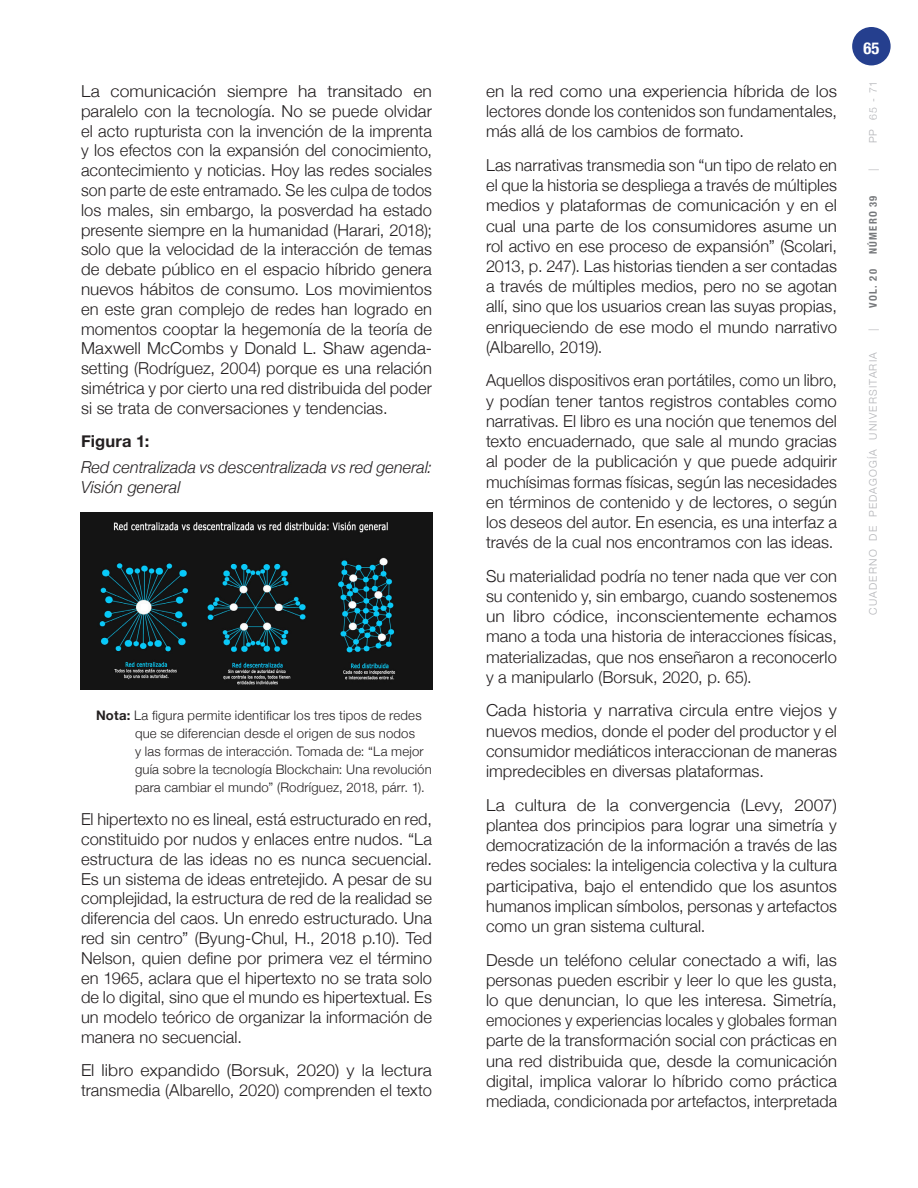
<style>
.page{position:relative;width:918px;height:1188px;background:#fff}
.page>*{position:absolute;margin:0;border:0;box-sizing:border-box;transform-origin:0 0}
.Texto_Regular_Ajusta{font:300 16.5px/20.2px "Helvetica Neue";letter-spacing:.005em;color:#231f20;text-align:justify}
.Texto_Regular_Ajusta-2{font:300 16.5px/19.8px "Helvetica Neue";letter-spacing:.005em;color:#231f20;text-align:justify;scale:1.06 1}
.Texto_Regular_Ajusta-3{font:300 16.5px/20.2px "Helvetica Neue";letter-spacing:.005em;color:#231f20;text-align:justify;scale:1.04 1}
.Texto_Regular_Ajusta-4{font:italic 300 16.5px/19.8px "Helvetica Neue";letter-spacing:.005em;color:#231f20}
.Texto_Regular_Ajusta-5{font:700 16.5px "Helvetica Neue";letter-spacing:.01em;color:#231f20}
.t1{font:700 condensed 16.5px "Helvetica Neue";color:#fff}
.cita-enumeradas{font:300 13.2px/18px "Helvetica Neue";letter-spacing:.015em;color:#231f20}
.t2{font:300 10.5px "Helvetica Neue";letter-spacing:.115em;color:#b2b3b7}
.t3{font:700 condensed 10.5px "Helvetica Neue";letter-spacing:.12em;color:#76787b}
.t4{font:italic 300 10.5px "Helvetica Neue";color:#b2b3b7}
.s1{font-weight:700}
</style>
<div class="page">
<div style="left:852px;top:27px;width:39px;height:38px;background:#253f8e;border-radius:50%"></div>
<img style="left:81px;top:512px;width:351px;height:178px">
<p class="Texto_Regular_Ajusta-2" style="left:81px;top:80px;width:333px">La comunicación siempre ha transitado en paralelo con la tecnología. No se puede olvidar el acto rupturista con la invención de la imprenta y los efectos con la expansión del conocimiento, acontecimiento y noticias. Hoy las redes sociales son parte de este entramado. Se les culpa de todos los males, sin embargo, la posverdad ha estado presente siempre en la humanidad (Harari, 2018); solo que la velocidad de la interacción de temas de debate público en el espacio híbrido genera nuevos hábitos de consumo. Los movimientos en este gran complejo de redes han logrado en momentos cooptar la hegemonía de la teoría de Maxwell McCombs y Donald L. Shaw agenda&shy;setting (Rodríguez, 2004) porque es una relación simétrica y por cierto una red distribuida del poder si se trata de conversaciones y tendencias.</p>
<p class="Texto_Regular_Ajusta-5" style="left:81px;top:428px;width:70px">Figura 1:</p>
<p class="Texto_Regular_Ajusta-4" style="left:81px;top:457px;width:352px">Red centralizada vs descentralizada vs red general:<br>Visión general</p>
<p class="cita-enumeradas" style="left:135px;top:705px;width:298px;text-indent:-39px"><span class="s1">Nota:</span> La figura permite identificar los tres tipos de redes que se diferencian desde el origen de sus nodos<br>y las formas de interacción. Tomada de: “La mejor guía sobre la tecnología Blockchain: Una revolución para cambiar el mundo” (Rodríguez, 2018, párr. 1).</p>
<p class="Texto_Regular_Ajusta" style="left:81px;top:808px;width:353px;line-height:19.8px">El hipertexto no es lineal, está estructurado en red, constituido por nudos y enlaces entre nudos. “La estructura de las ideas no es nunca secuencial.<br>Es un sistema de ideas entretejido. A pesar de su complejidad, la estructura de red de la realidad se diferencia del caos. Un enredo estructurado. Una red sin centro” (Byung-Chul, H., 2018 p.10). Ted Nelson, quien define por primera vez el término en 1965, aclara que el hipertexto no se trata solo de lo digital, sino que el mundo es hipertextual. Es un modelo teórico de organizar la información de manera no secuencial.</p>
<p class="Texto_Regular_Ajusta-2" style="left:81px;top:1059px;width:333px">El libro expandido (Borsuk, 2020) y la lectura transmedia (Albarello, 2020) comprenden el texto</p>
<p class="Texto_Regular_Ajusta-3" style="left:486px;top:80px;width:339px">en la red como una experiencia híbrida de los lectores donde los contenidos son fundamentales, más allá de los cambios de formato.</p>
<p class="Texto_Regular_Ajusta" style="left:486px;top:154px;width:353px">Las narrativas transmedia son “un tipo de relato en el que la historia se despliega a través de múltiples medios y plataformas de comunicación y en el cual una parte de los consumidores asume un rol activo en ese proceso de expansión” (Scolari, 2013, p. 247). Las historias tienden a ser contadas a través de múltiples medios, pero no se agotan allí, sino que los usuarios crean las suyas propias, enriqueciendo de ese modo el mundo narrativo (Albarello, 2019).</p>
<p class="Texto_Regular_Ajusta" style="left:486px;top:369px;width:353px">Aquellos dispositivos eran portátiles, como un libro, y podían tener tantos registros contables como narrativas. El libro es una noción que tenemos del texto encuadernado, que sale al mundo gracias al poder de la publicación y que puede adquirir muchísimas formas físicas, según las necesidades en términos de contenido y de lectores, o según los deseos del autor. En esencia, es una interfaz a través de la cual nos encontramos con las ideas.</p>
<p class="Texto_Regular_Ajusta" style="left:486px;top:565px;width:353px">Su materialidad podría no tener nada que ver con su contenido y, sin embargo, cuando sostenemos un libro códice, inconscientemente echamos mano a toda una historia de interacciones físicas, materializadas, que nos enseñaron a reconocerlo y a manipularlo (Borsuk, 2020, p. 65).</p>
<p class="Texto_Regular_Ajusta-2" style="left:486px;top:699px;width:333px;line-height:20.2px">Cada historia y narrativa circula entre viejos y nuevos medios, donde el poder del productor y el consumidor mediáticos interaccionan de maneras impredecibles en diversas plataformas.</p>
<p class="Texto_Regular_Ajusta-2" style="left:486px;top:793px;width:333px;line-height:20.2px">La cultura de la convergencia (Levy, 2007) plantea dos principios para lograr una simetría y democratización de la información a través de las redes sociales: la inteligencia colectiva y la cultura participativa, bajo el entendido que los asuntos humanos implican símbolos, personas y artefactos como un gran sistema cultural.</p>
<p class="Texto_Regular_Ajusta" style="left:486px;top:948px;width:353px">Desde un teléfono celular conectado a wifi, las personas pueden escribir y leer lo que les gusta, lo que denuncian, lo que les interesa. Simetría, emociones y experiencias locales y globales forman parte de la transformación social con prácticas en una red distribuida que, desde la comunicación digital, implica valorar lo híbrido como práctica mediada, condicionada por artefactos, interpretada</p>
<p class="t1" style="left:863px;top:34px;width:18px">65</p>
<p class="t2" style="left:865px;top:143px;width:64px;rotate:-90deg">PP 65 - 71</p>
<p class="t4" style="left:865px;top:171px;width:4px;rotate:-90deg">|</p>
<p class="t3" style="left:865px;top:254px;width:60px;rotate:-90deg">NÚMERO 39</p>
<p class="t3" style="left:865px;top:308px;width:40px;rotate:-90deg">VOL. 20</p>
<p class="t4" style="left:865px;top:331px;width:4px;rotate:-90deg">|</p>
<p class="t2" style="left:865px;top:615px;width:264px;rotate:-90deg">CUADERNO DE PEDAGOGÍA UNIVERSITARIA</p>
</div>
